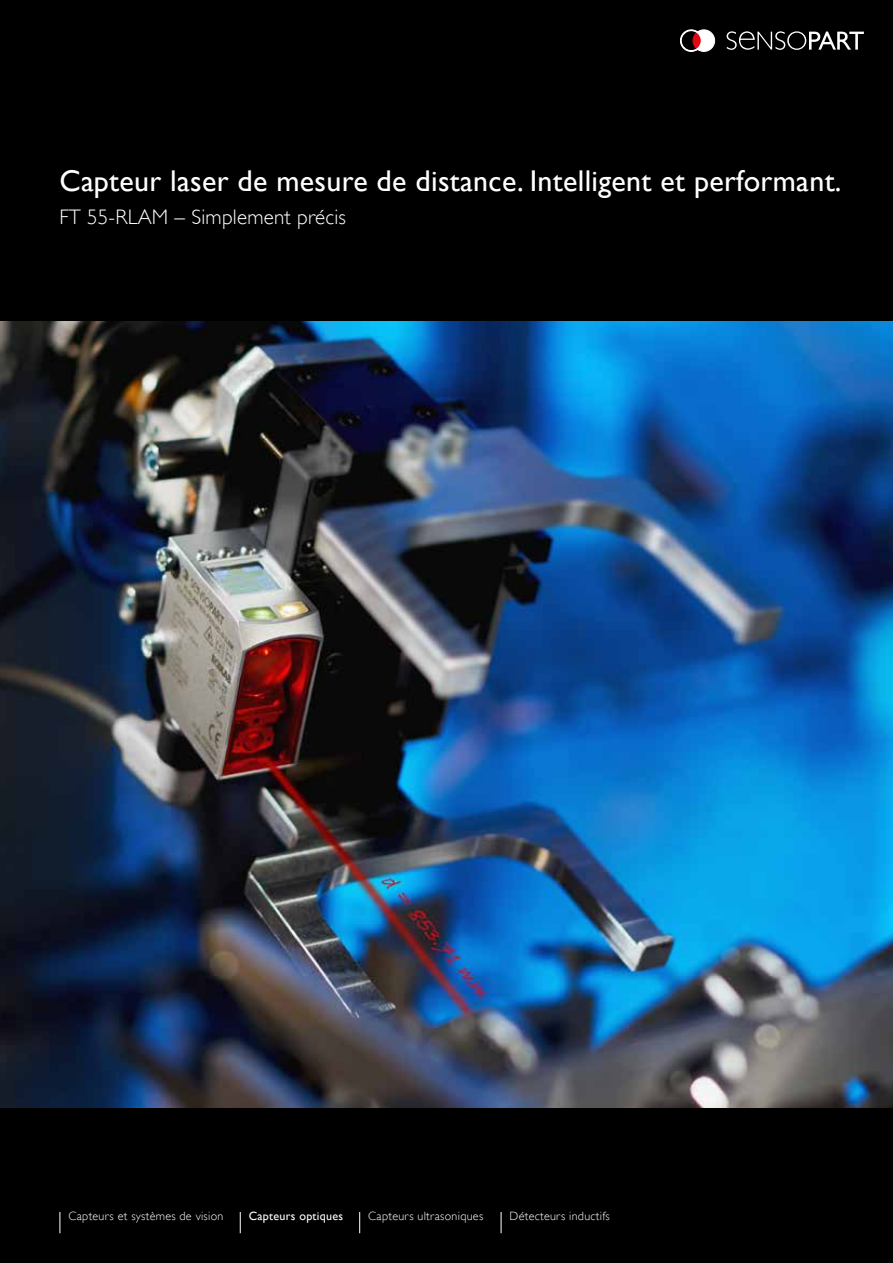
<style>
.page{position:relative;width:893px;height:1263px;background:#000}
.page>*{position:absolute;margin:0;border:0;box-sizing:border-box;transform-origin:0 0}
.t1{font:30px "Gill Alt One";letter-spacing:.01em;color:#fff}
.t2{font:300 21px "Gill Alt One";letter-spacing:.01em;color:#fff}
.t3{font:300 12px "Gill Alt One";letter-spacing:.025em;color:#fff}
.t4{font:12px "Gill Alt One";letter-spacing:.025em;color:#fff}
</style>
<div class="page">
<svg style="left:727px;top:31px;width:137px;height:19px"></svg>
<svg style="left:680px;top:30px;width:35px;height:22px"></svg>
<svg style="left:240px;top:1212px;width:1px;height:21px"></svg>
<svg style="left:359px;top:1212px;width:1px;height:21px"></svg>
<svg style="left:501px;top:1212px;width:1px;height:21px"></svg>
<svg style="left:60px;top:1212px;width:1px;height:21px"></svg>
<img style="left:0;top:321px;width:893px;height:786px">
<h1 class="t1" style="left:60px;top:164px;width:783px">Capteur laser de mesure de distance. Intelligent et performant.</h1>
<h2 class="t2" style="left:60px;top:204px;width:288px">FT 55-RLAM – Simplement précis</h2>
<p class="t3" style="left:68px;top:1209px;width:157px">Capteurs et systèmes de vision</p>
<p class="t4" style="left:249px;top:1209px;width:96px">Capteurs optiques</p>
<p class="t3" style="left:368px;top:1209px;width:117px">Capteurs ultrasoniques</p>
<p class="t3" style="left:510px;top:1209px;width:102px">Détecteurs inductifs</p>
</div>
